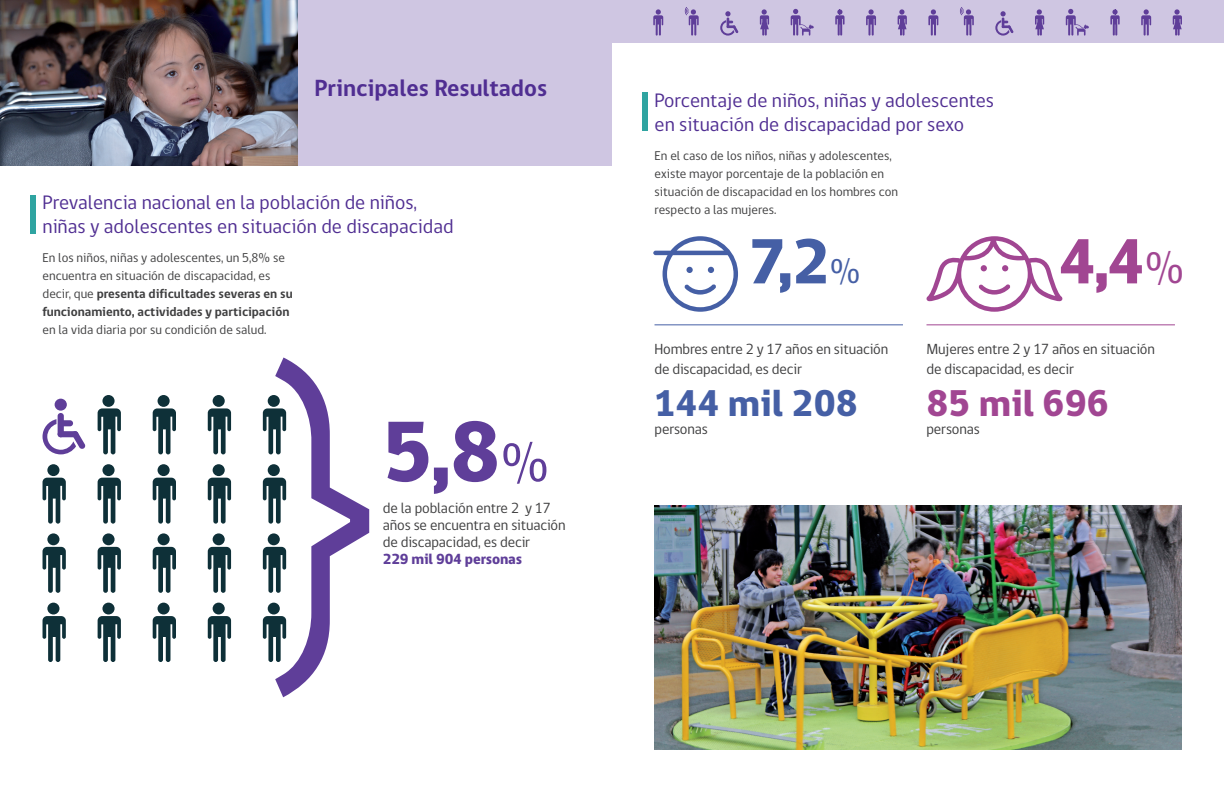
<style>
.page{position:relative;width:1224px;height:792px;background:#fff}
.page>*{position:absolute;margin:0;border:0;box-sizing:border-box;transform-origin:0 0}
.t1{font:800 87.5px "gob CL";color:#5f3e99}
.t2{font:800 65px "gob CL";color:#455fa5}
.t3{font:800 65px "gob CL";color:#a14692}
.t4{font:800 38px "gob CL";color:#455fa5}
.t5{font:800 38px "gob CL";color:#a14692}
.t6{font:700 24px "gob CL";color:#502e92}
.t7{font:20px/24px "gob CL";color:#502e92}
.t8{font:15px/20px "gob CL";letter-spacing:-.01em;color:#3e3e3f}
.t9{font:800 15px "gob CL";letter-spacing:-.01em;color:#5f3e99}
.t10{font:13px/18px "gob CL";color:#3e3e3f}
.s1{font-weight:700}
.s2{font-weight:400;font-size:55.2px}
.s3{font-weight:400;font-size:35px}
.s4{font-weight:400;font-size:45px}
</style>
<div class="page">
<svg style="left:653px;top:236px;width:85px;height:76px"></svg>
<svg style="left:926px;top:236px;width:137px;height:76px"></svg>
<div style="left:0;top:0;width:612px;height:166px;background:#cfc6e2"></div>
<img style="left:0;top:0;width:297px;height:166px">
<div style="left:613px;top:0;width:611px;height:43px;background:#cfc6e2"></div>
<svg style="left:720px;top:11px;width:18px;height:25px"></svg>
<svg style="left:684px;top:7px;width:15px;height:29px"></svg>
<svg style="left:791px;top:9px;width:23px;height:27px"></svg>
<svg style="left:760px;top:9px;width:9px;height:27px"></svg>
<svg style="left:866px;top:9px;width:10px;height:27px"></svg>
<svg style="left:653px;top:9px;width:10px;height:27px"></svg>
<svg style="left:898px;top:9px;width:9px;height:27px"></svg>
<svg style="left:835px;top:9px;width:10px;height:27px"></svg>
<svg style="left:995px;top:11px;width:19px;height:25px"></svg>
<svg style="left:960px;top:7px;width:14px;height:29px"></svg>
<svg style="left:1066px;top:9px;width:23px;height:27px"></svg>
<svg style="left:1035px;top:9px;width:9px;height:27px"></svg>
<svg style="left:1141px;top:9px;width:10px;height:27px"></svg>
<svg style="left:928px;top:9px;width:10px;height:27px"></svg>
<svg style="left:1173px;top:9px;width:9px;height:27px"></svg>
<svg style="left:1110px;top:9px;width:10px;height:27px"></svg>
<img style="left:655px;top:505px;width:526px;height:244px">
<hr style="left:927px;top:324px;width:248px;height:1px;background:#a14692">
<hr style="left:655px;top:324px;width:248px;height:1px;background:#455fa5">
<div style="left:47px;top:533px;width:12px;height:12px;background:#0e3038;border-radius:50%"></div>
<svg style="left:43px;top:547px;width:23px;height:46px"></svg>
<div style="left:102px;top:533px;width:13px;height:12px;background:#0e3038;border-radius:50%"></div>
<svg style="left:98px;top:547px;width:23px;height:46px"></svg>
<div style="left:158px;top:533px;width:12px;height:12px;background:#0e3038;border-radius:50%"></div>
<svg style="left:153px;top:547px;width:23px;height:46px"></svg>
<div style="left:213px;top:533px;width:12px;height:12px;background:#0e3038;border-radius:50%"></div>
<svg style="left:208px;top:547px;width:23px;height:46px"></svg>
<div style="left:55px;top:399px;width:12px;height:12px;background:#5f3e99;border-radius:50%"></div>
<div style="left:58px;top:413px;width:6px;height:24px;background:#5f3e99;border-radius:3px"></div>
<svg style="left:43px;top:419px;width:43px;height:35px"></svg>
<div style="left:102px;top:395px;width:13px;height:12px;background:#0e3038;border-radius:50%"></div>
<svg style="left:98px;top:408px;width:23px;height:46px"></svg>
<div style="left:158px;top:395px;width:12px;height:12px;background:#0e3038;border-radius:50%"></div>
<svg style="left:153px;top:408px;width:23px;height:46px"></svg>
<div style="left:213px;top:395px;width:12px;height:12px;background:#0e3038;border-radius:50%"></div>
<svg style="left:208px;top:408px;width:23px;height:46px"></svg>
<div style="left:47px;top:603px;width:12px;height:11px;background:#0e3038;border-radius:50%"></div>
<svg style="left:43px;top:616px;width:23px;height:46px"></svg>
<div style="left:102px;top:603px;width:13px;height:11px;background:#0e3038;border-radius:50%"></div>
<svg style="left:98px;top:616px;width:23px;height:46px"></svg>
<div style="left:158px;top:603px;width:12px;height:11px;background:#0e3038;border-radius:50%"></div>
<svg style="left:153px;top:616px;width:23px;height:46px"></svg>
<div style="left:213px;top:603px;width:12px;height:11px;background:#0e3038;border-radius:50%"></div>
<svg style="left:208px;top:616px;width:23px;height:46px"></svg>
<div style="left:47px;top:464px;width:12px;height:12px;background:#0e3038;border-radius:50%"></div>
<svg style="left:43px;top:478px;width:23px;height:46px"></svg>
<div style="left:102px;top:464px;width:13px;height:12px;background:#0e3038;border-radius:50%"></div>
<svg style="left:98px;top:478px;width:23px;height:46px"></svg>
<div style="left:158px;top:464px;width:12px;height:12px;background:#0e3038;border-radius:50%"></div>
<svg style="left:153px;top:478px;width:23px;height:46px"></svg>
<div style="left:213px;top:464px;width:12px;height:12px;background:#0e3038;border-radius:50%"></div>
<svg style="left:208px;top:478px;width:23px;height:46px"></svg>
<svg style="left:263px;top:358px;width:106px;height:339px"></svg>
<div style="left:30px;top:195px;width:5px;height:39px;background:#2fa4a1"></div>
<div style="left:642px;top:92px;width:6px;height:39px;background:#2fa4a1"></div>
<p class="t6" style="left:315px;top:71px;width:234px">Principales Resultados</p>
<p class="t7" style="left:43px;top:191px;width:413px">Prevalencia nacional en la población de niños, niñas y adolescentes en situación de discapacidad</p>
<p class="t10" style="left:43px;top:249px;width:252px">En los niños, niñas y adolescentes, un 5,8% se encuentra en situación de discapacidad, es decir, que <span class="s1">presenta dificultades severas en su funcionamiento, actividades y participación </span>en la vida diaria por su condición de salud.</p>
<p class="t1" style="left:383px;top:392px;width:168px">5,8<span class="s2">%</span></p>
<p class="t8" style="left:383px;top:498px;width:169px">de la población entre 2 y 17</p>
<p class="t8" style="left:383px;top:515px;width:184px">años se encuentra en situación</p>
<p class="t8" style="left:383px;top:532px;width:149px">de discapacidad, es decir</p>
<p class="t9" style="left:383px;top:549px;width:141px">229 mil 904 personas</p>
<p class="t7" style="left:655px;top:88px;width:341px">Porcentaje de niños, niñas y adolescentes</p>
<p class="t7" style="left:655px;top:112px;width:311px">en situación de discapacidad por sexo</p>
<p class="t10" style="left:655px;top:147px;width:245px">En el caso de los niños, niñas y adolescentes, existe mayor porcentaje de la población en situación de discapacidad en los hombres con respecto a las mujeres.</p>
<p class="t2" style="left:748px;top:217px;width:114px">7,2<span class="s3">%</span></p>
<p class="t3" style="left:1058px;top:217px;width:127px">4,4<span class="s4">%</span></p>
<p class="t8" style="left:655px;top:340px;width:235px">Hombres entre 2 y 17 años en situación de discapacidad, es decir</p>
<p class="t8" style="left:927px;top:340px;width:230px">Mujeres entre 2 y 17 años en situación de discapacidad, es decir</p>
<p class="t4" style="left:653px;top:377px;width:206px">144 mil 208</p>
<p class="t5" style="left:927px;top:377px;width:184px">85 mil 696</p>
<p class="t8" style="left:655px;top:420px;width:55px">personas</p>
<p class="t8" style="left:927px;top:420px;width:55px">personas</p>
</div>
